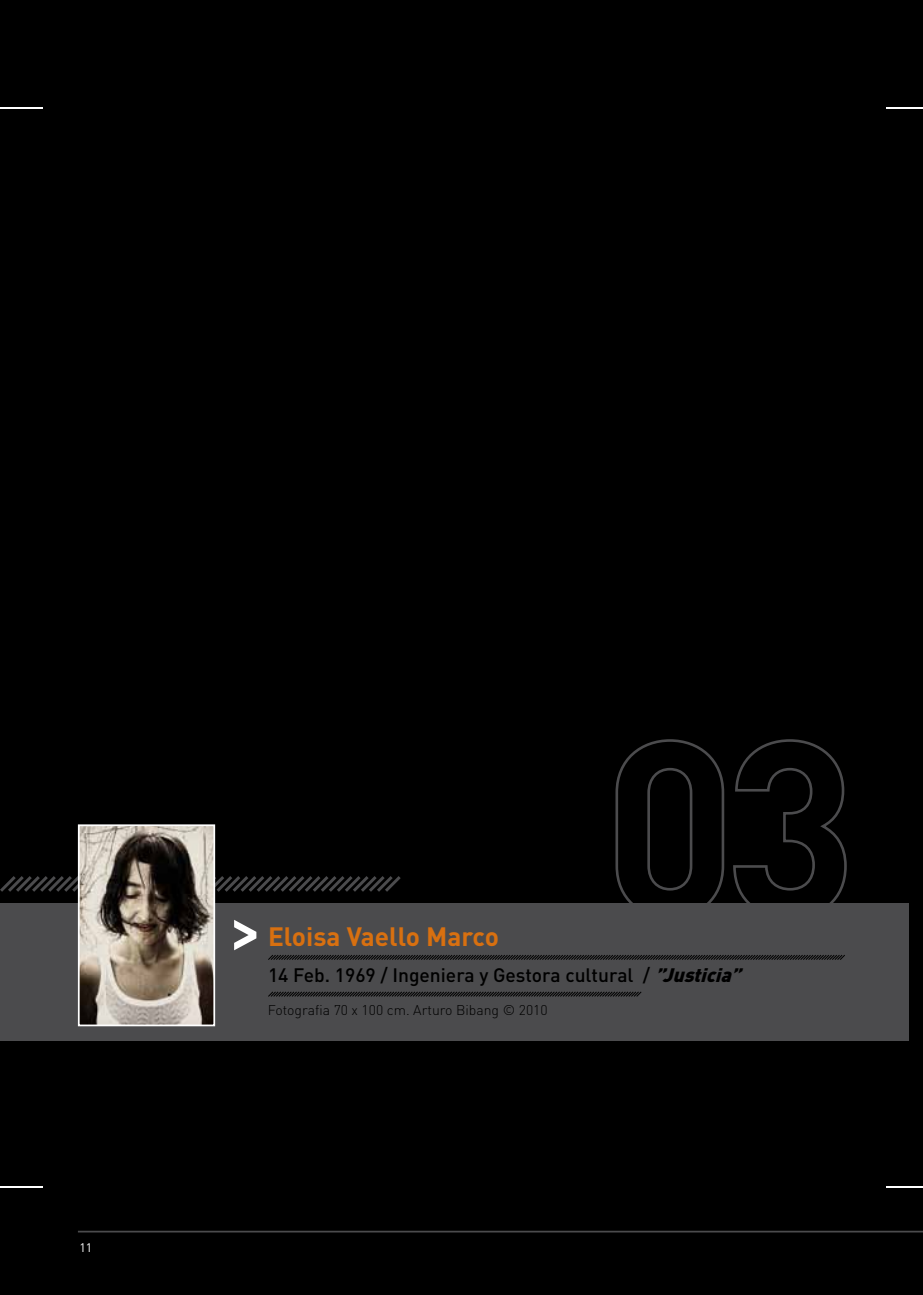
<style>
.page{position:relative;width:923px;height:1295px;background:#000}
.page>*{position:absolute;margin:0;border:0;box-sizing:border-box;transform-origin:0 0}
.t1{font:500 70px "DIN Pro";color:#fff}
.t2{font:700 26.25px "DIN Pro";color:#d87010}
.t3{font:500 19.25px "DIN Pro";color:#000}
.t4{font:300 14px "DIN Pro";color:#000}
.t5{font:12.25px "DIN Pro";color:#fff}
.s1{font-weight:900;font-style:italic}
</style>
<div class="page">
<hr style="left:0;top:107px;width:42px;height:2px;background:#fff">
<hr style="left:0;top:1186px;width:42px;height:2px;background:#fff">
<hr style="left:887px;top:107px;width:36px;height:2px;background:#fff">
<hr style="left:887px;top:1186px;width:36px;height:2px;background:#fff">
<hr style="left:78px;top:1230px;width:845px;height:2px;background:#4b4b4d">
<div style="left:0;top:903px;width:908px;height:138px;background:#4b4b4d"></div>
<svg style="left:615px;top:739px;width:110px;height:164px"></svg>
<svg style="left:733px;top:739px;width:114px;height:164px"></svg>
<svg style="left:0;top:873px;width:401px;height:22px"></svg>
<img style="left:81px;top:827px;width:131px;height:196px">
<div style="left:78px;top:824px;width:137px;height:202px;border:2px solid #fff"></div>
<svg style="left:268px;top:955px;width:577px;height:5px"></svg>
<svg style="left:268px;top:991px;width:374px;height:6px"></svg>
<p class="t5" style="left:79px;top:1239px;width:14px">11</p>
<h1 class="t1" style="left:279px;top:915px;width:41px;rotate:90deg">^</h1>
<h2 class="t2" style="left:268px;top:919px;width:232px">Eloisa Vaello Marco</h2>
<p class="t3" style="left:268px;top:962px;width:480px">14 Feb. 1969 / Ingeniera y Gestora cultural / <span class="s1">”Justicia”</span></p>
<p class="t4" style="left:268px;top:1001px;width:281px">Fotografia 70 x 100 cm. Arturo Bibang © 2010</p>
</div>
